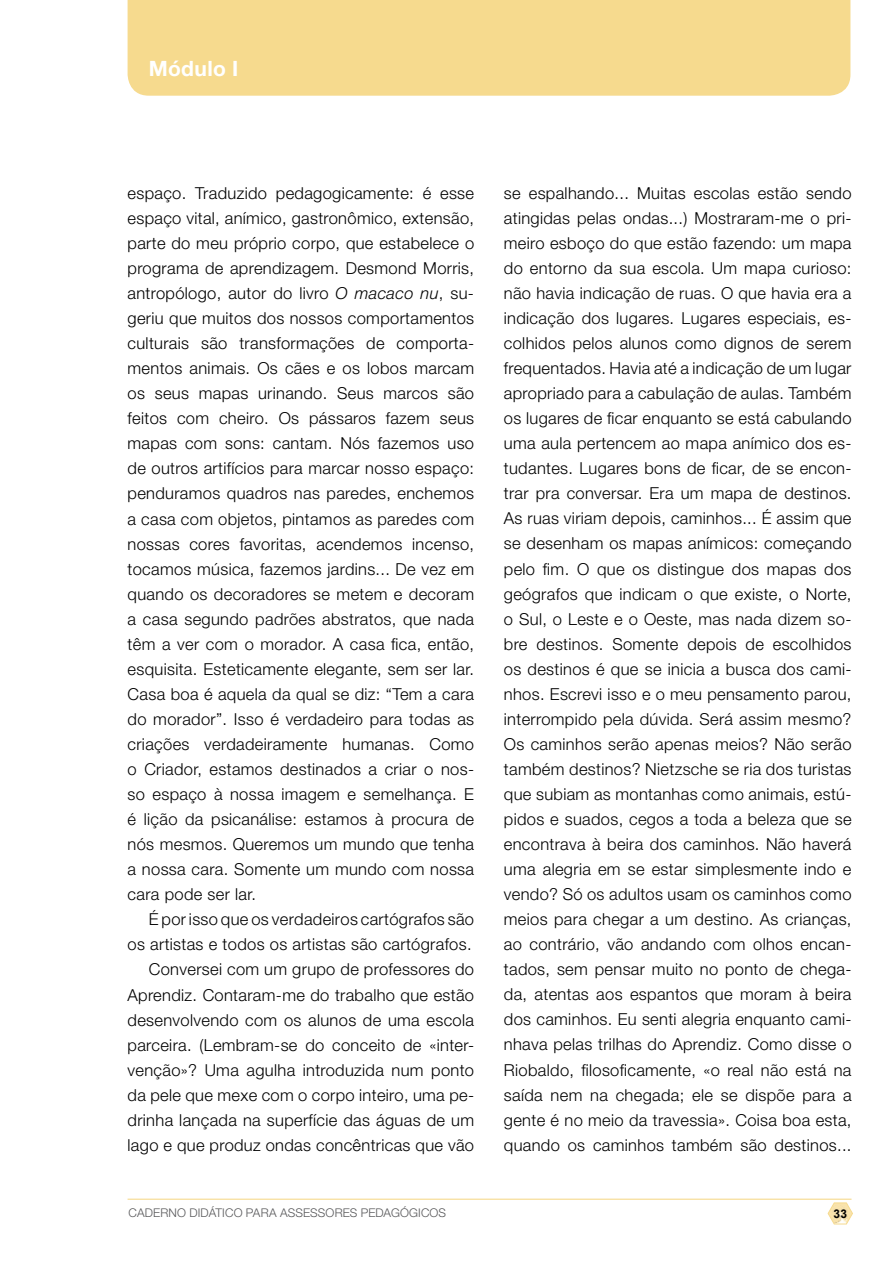
<style>
.page{position:relative;width:893px;height:1263px;background:#fff}
.page>*{position:absolute;margin:0;border:0;box-sizing:border-box;transform-origin:0 0}
.t1{font:700 21px "Helvetica Neue LT Com";letter-spacing:.015em;color:#fff}
.t2{font:300 16.5px/25px "Helvetica Neue LT Std";letter-spacing:.02em;color:#000;text-align:justify}
.t3{font:300 12px "Helvetica Neue LT Std";letter-spacing:.01em;color:#58585a}
.t4{font:700 12px "Arial";color:#000}
.s1{font-style:italic}
</style>
<div class="page">
<svg style="left:828px;top:1203px;width:25px;height:21px"></svg>
<div style="left:128px;top:0;width:722px;height:96px;background:#f6da8e"></div>
<hr style="left:128px;top:1198px;width:723px;height:2px;background:#f6da8e">
<p class="t1" style="left:149px;top:55px;width:91px">Módulo I</p>
<p class="t2" style="left:128px;top:180px;width:348px">espaço. Traduzido pedagogicamente: é esse espaço vital, anímico, gastronômico, extensão, parte do meu próprio corpo, que estabelece o programa de aprendizagem. Desmond Morris, antropólogo, autor do livro <span class="s1">O macaco nu</span>, su&shy;geriu que muitos dos nossos comportamentos culturais são transformações de comporta&shy;mentos animais. Os cães e os lobos marcam os seus mapas urinando. Seus marcos são feitos com cheiro. Os pássaros fazem seus mapas com sons: cantam. Nós fazemos uso de outros artifícios para marcar nosso espaço: penduramos quadros nas paredes, enchemos a casa com objetos, pintamos as paredes com nossas cores favoritas, acendemos incenso, tocamos música, fazemos jardins... De vez em quando os decoradores se metem e decoram a casa segundo padrões abstratos, que nada têm a ver com o morador. A casa fica, então, esquisita. Esteticamente elegante, sem ser lar.<br>Casa boa é aquela da qual se diz: “Tem a cara do morador”. Isso é verdadeiro para todas as criações verdadeiramente humanas. Como o Criador, estamos destinados a criar o nos&shy;so espaço à nossa imagem e semelhança. E é lição da psicanálise: estamos à procura de nós mesmos. Queremos um mundo que tenha a nossa cara. Somente um mundo com nossa cara pode ser lar.</p>
<p class="t2" style="left:128px;top:906px;width:348px;text-align:right">É por isso que os verdadeiros cartógrafos são os artistas e todos os artistas são cartógrafos.<br>Conversei com um grupo de professores do Aprendiz. Contaram-me do trabalho que estão desenvolvendo com os alunos de uma escola parceira. (Lembram-se do conceito de «inter&shy;venção»? Uma agulha introduzida num ponto da pele que mexe com o corpo inteiro, uma pe&shy;drinha lançada na superfície das águas de um lago e que produz ondas concêntricas que vão</p>
<p class="t2" style="left:504px;top:180px;width:349px">se espalhando... Muitas escolas estão sendo atingidas pelas ondas...) Mostraram-me o pri&shy;meiro esboço do que estão fazendo: um mapa do entorno da sua escola. Um mapa curioso: não havia indicação de ruas. O que havia era a indicação dos lugares. Lugares especiais, es&shy;colhidos pelos alunos como dignos de serem frequentados. Havia até a indicação de um lugar apropriado para a cabulação de aulas. Também os lugares de ficar enquanto se está cabulando uma aula pertencem ao mapa anímico dos es&shy;tudantes. Lugares bons de ficar, de se encon&shy;trar pra conversar. Era um mapa de destinos.<br>As ruas viriam depois, caminhos... É assim que se desenham os mapas anímicos: começando pelo fim. O que os distingue dos mapas dos geógrafos que indicam o que existe, o Norte, o Sul, o Leste e o Oeste, mas nada dizem so&shy;bre destinos. Somente depois de escolhidos os destinos é que se inicia a busca dos cami&shy;nhos. Escrevi isso e o meu pensamento parou, interrompido pela dúvida. Será assim mesmo?<br>Os caminhos serão apenas meios? Não serão também destinos? Nietzsche se ria dos turistas que subiam as montanhas como animais, estú&shy;pidos e suados, cegos a toda a beleza que se encontrava à beira dos caminhos. Não haverá uma alegria em se estar simplesmente indo e vendo? Só os adultos usam os caminhos como meios para chegar a um destino. As crianças, ao contrário, vão andando com olhos encan&shy;tados, sem pensar muito no ponto de chega&shy;da, atentas aos espantos que moram à beira dos caminhos. Eu senti alegria enquanto cami&shy;nhava pelas trilhas do Aprendiz. Como disse o Riobaldo, filosoficamente, «o real não está na saída nem na chegada; ele se dispõe para a gente é no meio da travessia». Coisa boa esta, quando os caminhos também são destinos...</p>
<p class="t3" style="left:129px;top:1206px;width:319px">CADERNO DIDÁTICO PARA ASSESSORES PEDAGÓGICOS</p>
<p class="t4" style="left:833px;top:1205px;width:15px">33</p>
</div>
